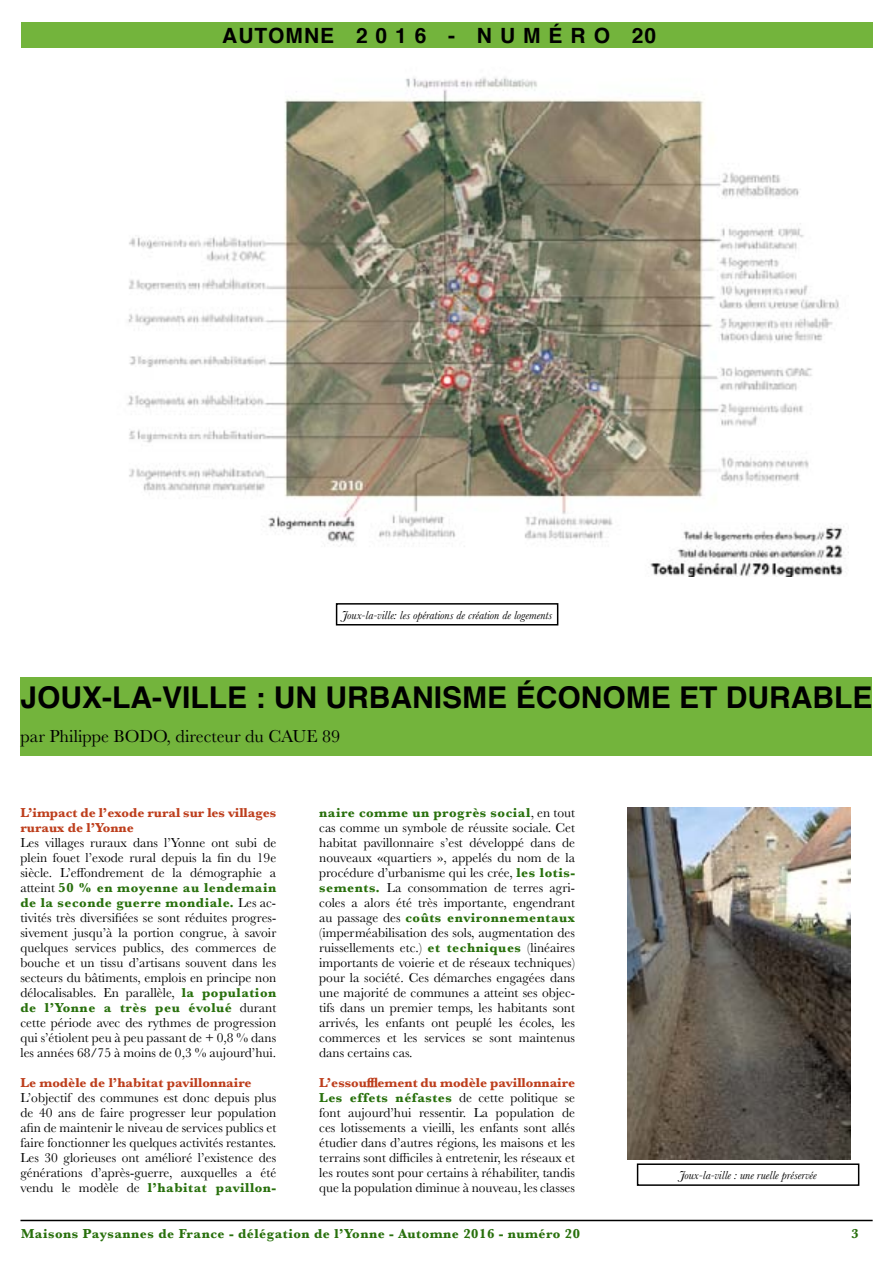
<style>
.page{position:relative;width:893px;height:1263px;background:#fff}
.page>*{position:absolute;margin:0;border:0;box-sizing:border-box;transform-origin:0 0}
.t1{font:700 30px "Helvetica";color:#000}
.t2{font:700 21px "Helvetica";letter-spacing:.05em;color:#000}
.t3{font:18px "Baskerville";color:#000}
.t4{font:13.5px/15px "Baskerville";color:#000;text-align:justify}
.t5{font:700 13.5px/15px "Baskerville";color:#bd3e1c}
.t6{font:700 13.5px "Baskerville";letter-spacing:.04em;color:#28700c}
.t7{font:italic 12px "Baskerville";color:#000}
.s1{font-weight:700;color:#28700c}
.s2{font-weight:700;color:#bd3e1c}
</style>
<div class="page">
<div style="left:21px;top:22px;width:851px;height:25px;background:#73b43c"></div>
<hr style="left:20px;top:1220px;width:853px;height:1px;background:#000">
<div style="left:21px;top:677px;width:851px;height:79px;background:#73b43c"></div>
<img style="left:127px;top:77px;width:718px;height:500px">
<div style="left:336px;top:603px;width:222px;height:22px;border:2px solid #000"></div>
<div style="left:637px;top:1163px;width:222px;height:23px;border:2px solid #000"></div>
<img style="left:628px;top:808px;width:222px;height:351px">
<h2 class="t2" style="left:222px;top:18px;width:435px">AUTOMNE 2 0 1 6 - N U M É R O 20</h2>
<p class="t7" style="left:342px;top:607px;width:212px">Joux-la-ville: les opérations de création de logements</p>
<h1 class="t1" style="left:21px;top:673px;width:853px">JOUX-LA-VILLE : UN URBANISME ÉCONOME ET DURABLE</h1>
<h3 class="t3" style="left:21px;top:725px;width:321px">par Philippe BODO, directeur du CAUE 89</h3>
<p class="t5" style="left:20px;top:805px;width:257px">L’impact de l’exode rural sur les villages ruraux de l’Yonne</p>
<p class="t4" style="left:20px;top:835px;width:257px">Les villages ruraux dans l’Yonne ont subi de plein fouet l’exode rural depuis la fin du 19e siècle. L’effondrement de la démographie a atteint <span class="s1">50 % en moyenne au lendemain de la seconde guerre mondiale.</span> Les ac&shy;tivités très diversifiées se sont réduites progres&shy;sivement jusqu’à la portion congrue, à savoir quelques services publics, des commerces de bouche et un tissu d’artisans souvent dans les secteurs du bâtiments, emplois en principe non délocalisables. En parallèle, <span class="s1">la population de l’Yonne a très peu évolué</span> durant cette période avec des rythmes de progression qui s’étiolent peu à peu passant de + 0,8 % dans les années 68/75 à moins de 0,3 % aujourd’hui.</p>
<p class="t5" style="left:20px;top:1075px;width:233px">Le modèle de l’habitat pavillonnaire</p>
<p class="t4" style="left:20px;top:1090px;width:257px">L’objectif des communes est donc depuis plus de 40 ans de faire progresser leur population afin de maintenir le niveau de services publics et faire fonctionner les quelques activités restantes.<br>Les 30 glorieuses ont amélioré l’existence des générations d’après-guerre, auxquelles a été vendu le modèle de <span class="s1">l’habitat pavillon-</span></p>
<p class="t4" style="left:319px;top:805px;width:257px"><span class="s1">naire comme un progrès social</span>, en tout cas comme un symbole de réussite sociale. Cet habitat pavillonnaire s’est développé dans de nouveaux «quartiers », appelés du nom de la procédure d’urbanisme qui les crée, <span class="s1">les lotis&shy;sements.</span> La consommation de terres agri&shy;coles a alors été très importante, engendrant au passage des <span class="s1">coûts environnementaux </span>(imperméabilisation des sols, augmentation des ruissellements etc.) <span class="s1">et techniques</span> (linéaires importants de voierie et de réseaux techniques) pour la société. Ces démarches engagées dans une majorité de communes a atteint ses objec&shy;tifs dans un premier temps, les habitants sont arrivés, les enfants ont peuplé les écoles, les commerces et les services se sont maintenus dans certains cas.</p>
<p class="t4" style="left:319px;top:1075px;width:257px"><span class="s2">L’essoufflement du modèle pavillonnaire </span><span class="s1">Les effets néfastes</span> de cette politique se font aujourd’hui ressentir. La population de ces lotissements a vieilli, les enfants sont allés étudier dans d’autres régions, les maisons et les terrains sont difficiles à entretenir, les réseaux et les routes sont pour certains à réhabiliter, tandis que la population diminue à nouveau, les classes</p>
<p class="t7" style="left:679px;top:1167px;width:139px">Joux-la-ville : une ruelle préservée</p>
<p class="t6" style="left:21px;top:1224px;width:561px">Maisons Paysannes de France - délégation de l’Yonne - Automne 2016 - numéro 20</p>
<p class="t6" style="left:852px;top:1224px;width:9px">3</p>
</div>
